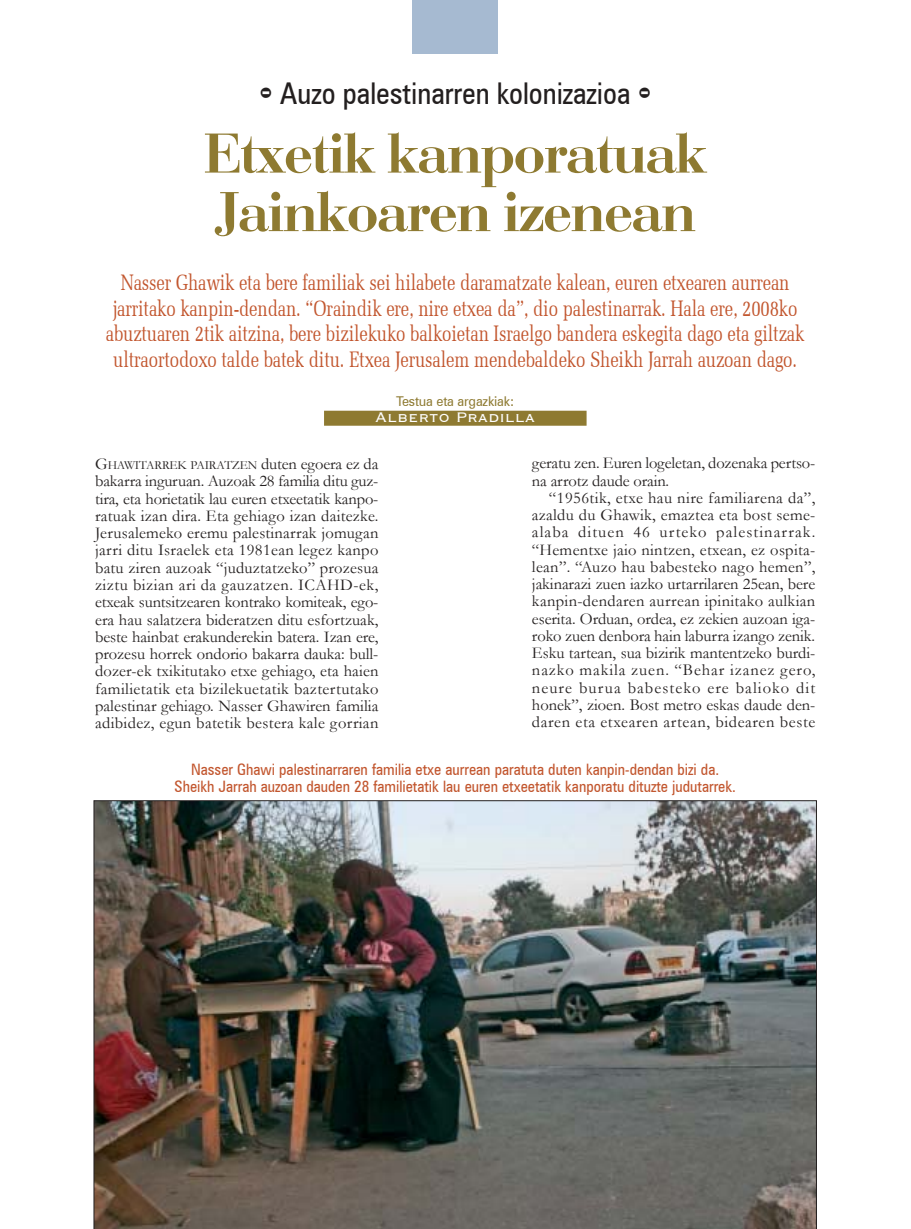
<style>
.page{position:relative;width:911px;height:1229px;background:#fff}
.page>*{position:absolute;margin:0;border:0;box-sizing:border-box;transform-origin:0 0}
.t1{font:58.5px/58.5px "Bodoni";letter-spacing:-.015em;color:#8e7a31}
.t2{font:30px "Zurich Cn BT";color:#231f1f}
.t3{font:22.5px/25.5px "Memoir Condensed";letter-spacing:-.015em;color:#c2562e;text-align:center}
.t4{font:18px "Copprpl Goth BT";color:#fff}
.t5{font:16.5px/17.2px "Garamond";letter-spacing:.005em;color:#231f1f;text-align:justify}
.t6{font:15.75px/17.2px "Zurich Cn BT";color:#c2562e;text-align:center}
.t7{font:13.5px "Zurich BT";letter-spacing:-.015em;color:#8e7a31;scale:.95 1}
.t8{font:12.3px "Garamond";letter-spacing:-.015em;color:#231f1f}
.s1{font-family:"Bodiac"}
.s2{font-size:16.5px}
</style>
<div class="page">
<div style="left:412px;top:0;width:86px;height:54px;background:#a6bad1"></div>
<div style="left:324px;top:411px;width:262px;height:15px;background:#8e7a31"></div>
<img style="left:94px;top:800px;width:722px;height:428px">
<h2 class="t2" style="left:259px;top:75px;width:394px"><span class="s1">-</span> Auzo palestinarren kolonizazioa <span class="s1">-</span></h2>
<h1 class="t1" style="left:204px;top:130px;width:504px">Etxetik kanporatuak<br>Jainkoaren izenean</h1>
<p class="t3" style="left:106px;top:270px;width:700px">Nasser Ghawik eta bere familiak sei hilabete daramatzate kalean, euren etxearen aurrean jarritako kanpin-dendan. ìOraindik ere, nire etxea daî, dio palestinarrak. Hala ere, 2008ko abuztuaren 2tik aitzina, bere bizilekuko balkoietan Israelgo bandera eskegita dago eta giltzak ultraortodoxo talde batek ditu. Etxea Jerusalem mendebaldeko Sheikh Jarrah auzoan dago.</p>
<p class="t7" style="left:396px;top:392px;width:126px">Testua eta argazkiak:</p>
<p class="t4" style="left:375px;top:407px;width:161px">Alberto Pradilla</p>
<p class="t5" style="left:532px;top:455px;width:285px">geratu zen. Euren logeletan, dozenaka pertso&shy;na arrotz daude orain.</p>
<p class="t5" style="left:532px;top:489px;width:285px;text-indent:17px">ì1956tik, etxe hau nire familiarena daî, azaldu du Ghawik, emaztea eta bost seme&shy;alaba dituen 46 urteko palestinarrak. ìHementxe jaio nintzen, etxean, ez ospita&shy;leanî. ìAuzo hau babesteko nago hemenî, jakinarazi zuen iazko urtarrilaren 25ean, bere kanpin-dendaren aurrean ipinitako aulkian eserita. Orduan, ordea, ez zekien auzoan iga&shy;roko zuen denbora hain laburra izango zenik.<br>Esku tartean, sua bizirik mantentzeko burdi&shy;nazko makila zuen. ìBehar izanez gero, neure burua babesteko ere balioko dit honekî, zioen. Bost metro eskas daude den&shy;daren eta etxearen artean, bidearen beste</p>
<p class="t6" style="left:174px;top:760px;width:563px">Nasser Ghawi palestinarraren familia etxe aurrean paratuta duten kanpin-dendan bizi da.<br>Sheikh Jarrah auzoan dauden 28 familietatik lau euren etxeetatik kanporatu dituzte judutarrek.</p>
<p class="t8" style="left:95px;top:458px;width:285px"><span class="s2">G</span>HAWITARREK PAIRATZEN <span class="s2">duten egoera ez da</span></p>
<p class="t5" style="left:95px;top:473px;width:285px">bakarra inguruan. Auzoak 28 familia ditu guz&shy;tira, eta horietatik lau euren etxeetatik kanpo&shy;ratuak izan dira. Eta gehiago izan daitezke.<br>Jerusalemeko eremu palestinarrak jomugan jarri ditu Israelek eta 1981ean legez kanpo batu ziren auzoak ìjuduztatzekoî prozesua ziztu bizian ari da gauzatzen. ICAHD-ek, etxeak suntsitzearen kontrako komiteak, ego&shy;era hau salatzera bideratzen ditu esfortzuak, beste hainbat erakunderekin batera. Izan ere, prozesu horrek ondorio bakarra dauka: bull&shy;dozer-ek txikitutako etxe gehiago, eta haien familietatik eta bizilekuetatik baztertutako palestinar gehiago. Nasser Ghawiren familia adibidez, egun batetik bestera kale gorrian</p>
</div>
